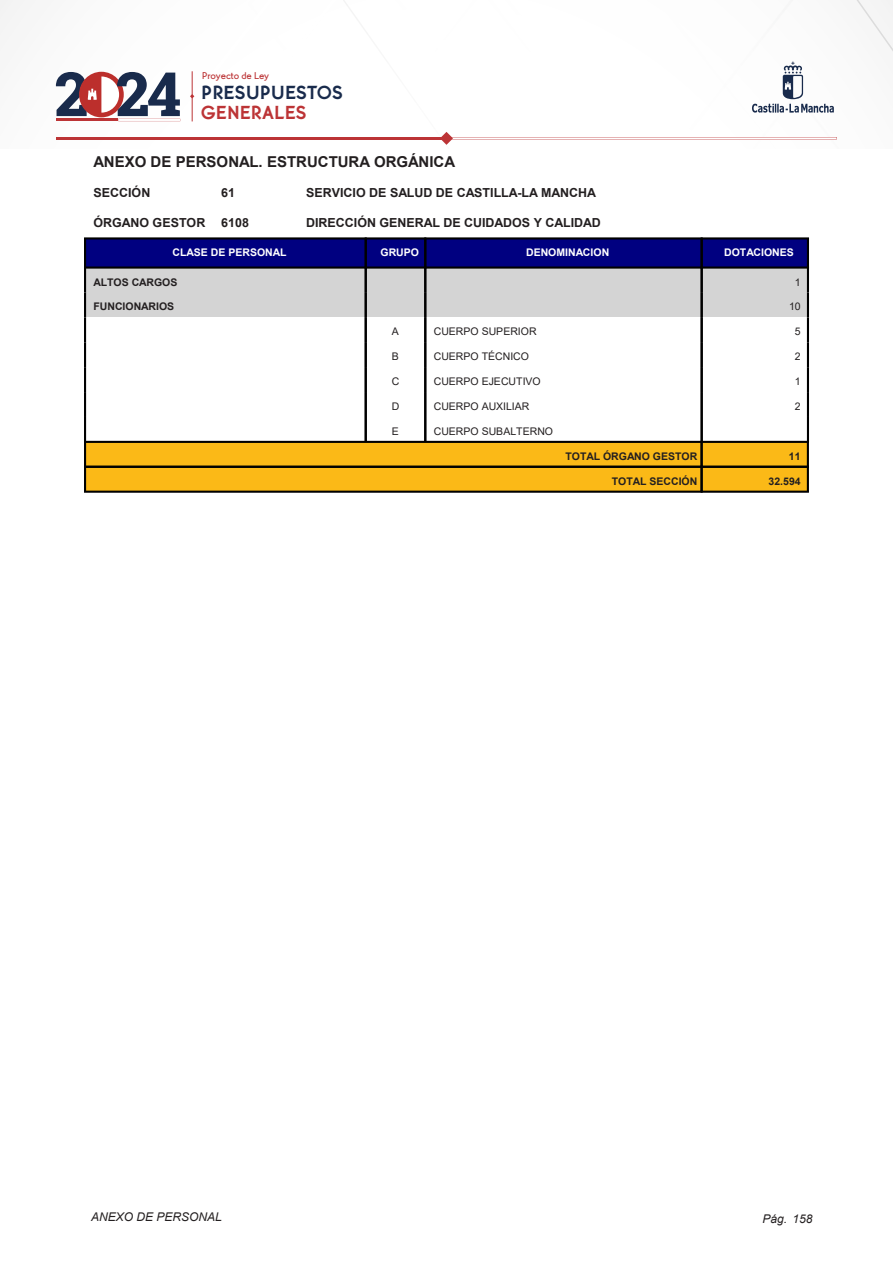
<style>
.page{position:relative;width:893px;height:1263px;background:#fff}
.page>*{position:absolute;margin:0;border:0;box-sizing:border-box;transform-origin:0 0}
.t1{font:700 19.8px "Martin Got URWT";color:#192b4c}
.t2{font:700 19.65px "Martin Got URWT";color:#bc3436}
.t3{font:700 15px "Arial";color:#231f20}
.t4{font:700 12.45px "Arial";color:#231f20}
.t5{font:italic 12px "Arial";color:#231f20}
.t6{font:10.5px "Arial";color:#231f20}
.t7{font:700 10.5px "Arial";color:#231f20}
.t8{font:700 10.5px "Arial";color:#fff}
.t9{font:500 10.2px "Martin Got URWT";letter-spacing:-.005em;color:#bc3436}
</style>
<div class="page">
<hr style="left:56px;top:137px;width:390px;height:2px;background:#bc3436">
<svg style="left:440px;top:0;width:453px;height:145px"></svg>
<svg style="left:0;top:0;width:272px;height:140px"></svg>
<div style="left:85px;top:238px;width:281px;height:30px;background:#000080"></div>
<div style="left:366px;top:238px;width:59px;height:30px;background:#000080"></div>
<div style="left:425px;top:238px;width:277px;height:30px;background:#000080"></div>
<div style="left:702px;top:238px;width:106px;height:30px;background:#000080"></div>
<div style="left:85px;top:268px;width:281px;height:24px;background:#d4d4d4"></div>
<div style="left:366px;top:268px;width:59px;height:24px;background:#d4d4d4"></div>
<div style="left:425px;top:268px;width:277px;height:24px;background:#d4d4d4"></div>
<div style="left:702px;top:268px;width:106px;height:24px;background:#d4d4d4"></div>
<div style="left:85px;top:292px;width:281px;height:25px;background:#d4d4d4"></div>
<div style="left:366px;top:292px;width:59px;height:25px;background:#d4d4d4"></div>
<div style="left:425px;top:292px;width:277px;height:25px;background:#d4d4d4"></div>
<div style="left:702px;top:292px;width:106px;height:25px;background:#d4d4d4"></div>
<div style="left:85px;top:442px;width:617px;height:25px;background:#fbb917"></div>
<div style="left:702px;top:442px;width:106px;height:25px;background:#fbb917"></div>
<div style="left:85px;top:467px;width:617px;height:25px;background:#fbb917"></div>
<div style="left:702px;top:467px;width:106px;height:25px;background:#fbb917"></div>
<hr style="left:84px;top:238px;width:2px;height:30px;background:#000">
<hr style="left:84px;top:237px;width:283px;height:2px;background:#000">
<hr style="left:84px;top:266px;width:283px;height:3px;background:#000">
<hr style="left:365px;top:238px;width:2px;height:30px;background:#000">
<hr style="left:365px;top:237px;width:61px;height:2px;background:#000">
<hr style="left:365px;top:266px;width:61px;height:3px;background:#000">
<hr style="left:424px;top:238px;width:2px;height:30px;background:#000">
<hr style="left:424px;top:237px;width:279px;height:2px;background:#000">
<hr style="left:424px;top:266px;width:279px;height:3px;background:#000">
<hr style="left:701px;top:238px;width:2px;height:30px;background:#000">
<hr style="left:807px;top:238px;width:2px;height:30px;background:#000">
<hr style="left:701px;top:237px;width:108px;height:2px;background:#000">
<hr style="left:701px;top:266px;width:108px;height:3px;background:#000">
<hr style="left:84px;top:268px;width:2px;height:24px;background:#000">
<hr style="left:365px;top:268px;width:2px;height:24px;background:#000">
<hr style="left:424px;top:268px;width:2px;height:24px;background:#000">
<hr style="left:701px;top:268px;width:2px;height:24px;background:#000">
<hr style="left:807px;top:268px;width:2px;height:24px;background:#000">
<hr style="left:84px;top:292px;width:2px;height:25px;background:#000">
<hr style="left:365px;top:292px;width:2px;height:25px;background:#000">
<hr style="left:424px;top:292px;width:2px;height:25px;background:#000">
<hr style="left:701px;top:292px;width:2px;height:25px;background:#000">
<hr style="left:807px;top:292px;width:2px;height:25px;background:#000">
<hr style="left:84px;top:317px;width:2px;height:25px;background:#000">
<hr style="left:365px;top:317px;width:2px;height:25px;background:#000">
<hr style="left:424px;top:317px;width:2px;height:25px;background:#000">
<hr style="left:701px;top:317px;width:2px;height:25px;background:#000">
<hr style="left:807px;top:317px;width:2px;height:25px;background:#000">
<hr style="left:84px;top:342px;width:2px;height:25px;background:#000">
<hr style="left:365px;top:342px;width:2px;height:25px;background:#000">
<hr style="left:424px;top:342px;width:2px;height:25px;background:#000">
<hr style="left:701px;top:342px;width:2px;height:25px;background:#000">
<hr style="left:807px;top:342px;width:2px;height:25px;background:#000">
<hr style="left:84px;top:367px;width:2px;height:25px;background:#000">
<hr style="left:365px;top:367px;width:2px;height:25px;background:#000">
<hr style="left:424px;top:367px;width:2px;height:25px;background:#000">
<hr style="left:701px;top:367px;width:2px;height:25px;background:#000">
<hr style="left:807px;top:367px;width:2px;height:25px;background:#000">
<hr style="left:84px;top:392px;width:2px;height:25px;background:#000">
<hr style="left:365px;top:392px;width:2px;height:25px;background:#000">
<hr style="left:424px;top:392px;width:2px;height:25px;background:#000">
<hr style="left:701px;top:392px;width:2px;height:25px;background:#000">
<hr style="left:807px;top:392px;width:2px;height:25px;background:#000">
<hr style="left:84px;top:417px;width:2px;height:25px;background:#000">
<hr style="left:365px;top:417px;width:2px;height:25px;background:#000">
<hr style="left:424px;top:417px;width:2px;height:25px;background:#000">
<hr style="left:701px;top:417px;width:2px;height:25px;background:#000">
<hr style="left:807px;top:417px;width:2px;height:25px;background:#000">
<hr style="left:84px;top:442px;width:2px;height:25px;background:#000">
<hr style="left:84px;top:441px;width:619px;height:2px;background:#000">
<hr style="left:701px;top:442px;width:2px;height:25px;background:#000">
<hr style="left:807px;top:442px;width:2px;height:25px;background:#000">
<hr style="left:700px;top:441px;width:109px;height:2px;background:#000">
<hr style="left:84px;top:467px;width:2px;height:25px;background:#000">
<hr style="left:84px;top:466px;width:619px;height:2px;background:#000">
<hr style="left:84px;top:491px;width:619px;height:2px;background:#000">
<hr style="left:701px;top:467px;width:2px;height:25px;background:#000">
<hr style="left:807px;top:467px;width:2px;height:25px;background:#000">
<hr style="left:700px;top:466px;width:109px;height:2px;background:#000">
<hr style="left:700px;top:491px;width:109px;height:2px;background:#000">
<p class="t9" style="left:202px;top:70px;width:69px">Proyecto de Ley</p>
<h1 class="t1" style="left:201px;top:81px;width:143px">PRESUPUESTOS</h1>
<h2 class="t2" style="left:201px;top:101px;width:107px">GENERALES</h2>
<p class="t3" style="left:94px;top:151px;width:363px">ANEXO DE PERSONAL. ESTRUCTURA ORGÁNICA</p>
<p class="t4" style="left:94px;top:184px;width:58px">SECCIÓN</p>
<p class="t4" style="left:221px;top:184px;width:15px">61</p>
<p class="t4" style="left:306px;top:184px;width:291px">SERVICIO DE SALUD DE CASTILLA-LA MANCHA</p>
<p class="t4" style="left:94px;top:214px;width:113px">ÓRGANO GESTOR</p>
<p class="t4" style="left:221px;top:214px;width:29px">6108</p>
<p class="t4" style="left:306px;top:214px;width:296px">DIRECCIÓN GENERAL DE CUIDADOS Y CALIDAD</p>
<p class="t8" style="left:173px;top:245px;width:115px">CLASE DE PERSONAL</p>
<p class="t8" style="left:380px;top:245px;width:40px">GRUPO</p>
<p class="t8" style="left:526px;top:245px;width:85px">DENOMINACION</p>
<p class="t8" style="left:724px;top:245px;width:71px">DOTACIONES</p>
<p class="t7" style="left:94px;top:274px;width:85px">ALTOS CARGOS</p>
<p class="t6" style="left:795px;top:275px;width:7px">1</p>
<p class="t7" style="left:94px;top:299px;width:82px">FUNCIONARIOS</p>
<p class="t6" style="left:789px;top:299px;width:13px">10</p>
<p class="t6" style="left:392px;top:324px;width:9px">A</p>
<p class="t6" style="left:434px;top:324px;width:104px">CUERPO SUPERIOR</p>
<p class="t6" style="left:795px;top:324px;width:7px">5</p>
<p class="t6" style="left:392px;top:349px;width:9px">B</p>
<p class="t6" style="left:434px;top:349px;width:97px">CUERPO TÉCNICO</p>
<p class="t6" style="left:795px;top:349px;width:7px">2</p>
<p class="t6" style="left:392px;top:374px;width:9px">C</p>
<p class="t6" style="left:434px;top:374px;width:109px">CUERPO EJECUTIVO</p>
<p class="t6" style="left:795px;top:374px;width:7px">1</p>
<p class="t6" style="left:392px;top:399px;width:9px">D</p>
<p class="t6" style="left:434px;top:399px;width:97px">CUERPO AUXILIAR</p>
<p class="t6" style="left:795px;top:399px;width:7px">2</p>
<p class="t6" style="left:392px;top:424px;width:9px">E</p>
<p class="t6" style="left:434px;top:424px;width:121px">CUERPO SUBALTERNO</p>
<p class="t7" style="left:566px;top:449px;width:133px">TOTAL ÓRGANO GESTOR</p>
<p class="t7" style="left:789px;top:449px;width:13px">11</p>
<p class="t7" style="left:612px;top:474px;width:87px">TOTAL SECCIÓN</p>
<p class="t7" style="left:768px;top:474px;width:34px">32.594</p>
<p class="t5" style="left:91px;top:1209px;width:132px">ANEXO DE PERSONAL</p>
<p class="t5" style="left:763px;top:1211px;width:51px">Pág. 158</p>
</div>
